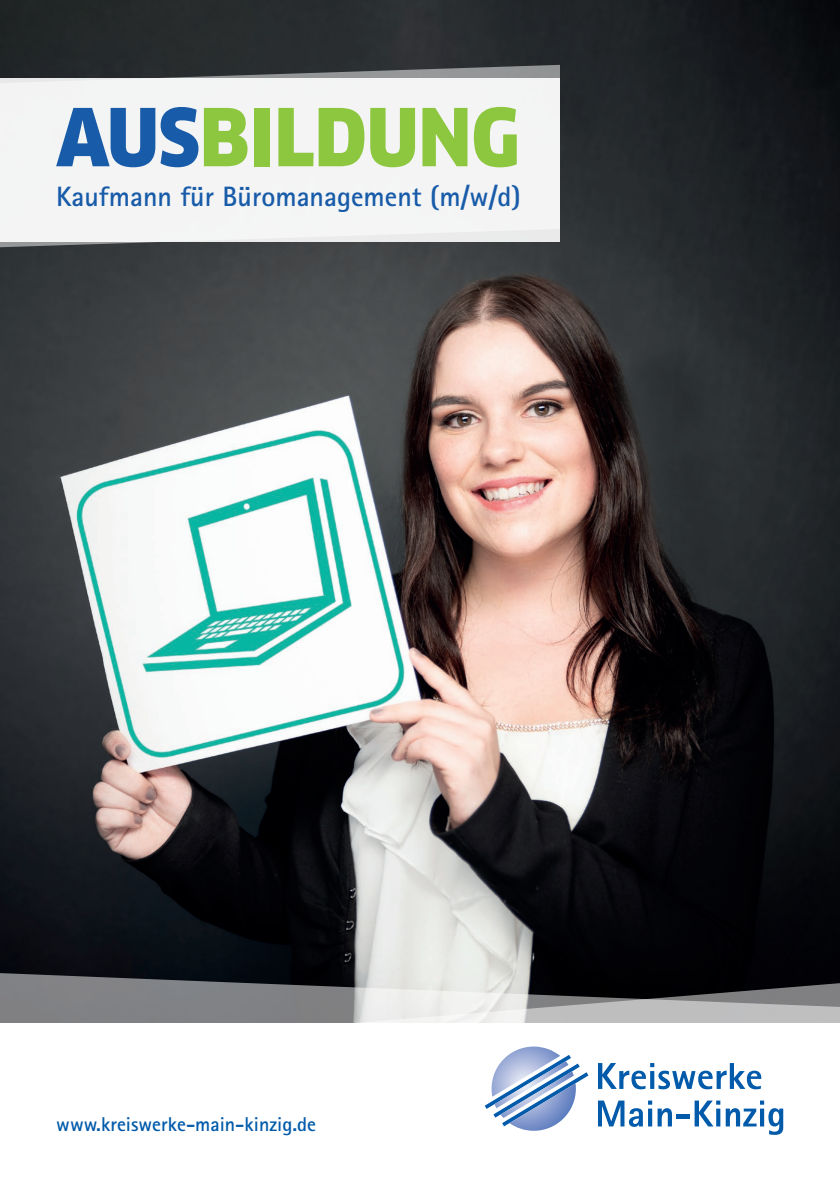
<style>
.page{position:relative;width:840px;height:1191px;background:#fff}
.page>*{position:absolute;margin:0;border:0;box-sizing:border-box;transform-origin:0 0}
.t1{font:900 77.8px "Clan Sc Offc Narr";color:#8dc63f}
.t2{font:700 28px "Rotis Sans Serif Std";color:#185ba9}
.t3{font:700 20px "Rotis Sans Serif Std";color:#015aaa}
.s1{color:#185ba9}
</style>
<div class="page">
<img style="left:0;top:0;width:839px;height:956px">
<svg style="left:0;top:958px;width:839px;height:177px"></svg>
<svg style="left:0;top:65px;width:559px;height:190px;background:#474a4c"></svg>
<div style="left:0;top:78px;width:559px;height:164px;background:#f4f4f4"></div>
<svg style="left:484px;top:1046px;width:104px;height:84px"></svg>
<hr style="left:675px;top:1114px;width:14px;height:4px;background:#015aaa">
<svg style="left:597px;top:1100px;width:54px;height:26px"></svg>
<svg style="left:647px;top:1108px;width:4px;height:18px"></svg>
<svg style="left:657px;top:1108px;width:14px;height:18px"></svg>
<svg style="left:694px;top:1100px;width:88px;height:34px"></svg>
<svg style="left:597px;top:1063px;width:163px;height:26px"></svg>
<p class="t1" style="left:56px;top:94px;width:464px"><span class="s1">AUS</span>BILDUNG</p>
<p class="t2" style="left:56px;top:179px;width:466px">Kaufmann für Büromanagement (m/w/d)</p>
<p class="t3" style="left:56px;top:1112px;width:261px">www.kreiswerke-main-kinzig.de</p>
</div>
